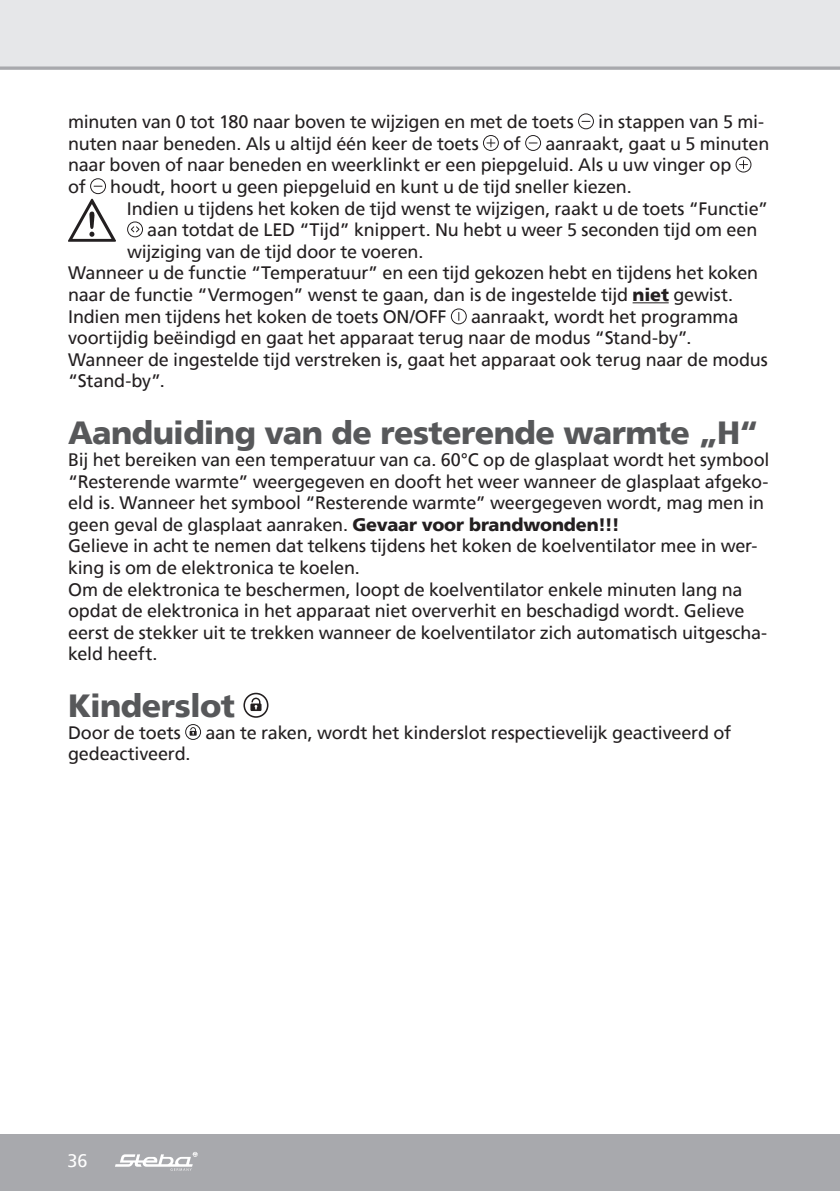
<style>
.page{position:relative;width:840px;height:1191px;background:#fff}
.page>*{position:absolute;margin:0;border:0;box-sizing:border-box;transform-origin:0 0}
.t1{font:900 32px "Frutiger";letter-spacing:-.02em;color:#57585a}
.t2{font:18px/21.6px "Frutiger";letter-spacing:-.01em;color:#231f20}
.t3{font:18px "Frutiger";color:#fff}
.s1{font-weight:900}
</style>
<div class="page">
<div style="left:0;top:0;width:839px;height:68px;background:#e6e7e9"></div>
<hr style="left:839px;top:1134px;width:1px;height:57px;background:#a8a9ad">
<div style="left:0;top:1134px;width:839px;height:57px;background:#a8a9ad"></div>
<svg style="left:115px;top:1152px;width:82px;height:18px"></svg>
<svg style="left:0;top:66px;width:839px;height:4px;background:#b3b4b8"></svg>
<hr style="left:632px;top:302px;width:36px;height:1px;background:#231f20">
<svg style="left:578px;top:113px;width:15px;height:16px"></svg>
<svg style="left:483px;top:135px;width:15px;height:16px"></svg>
<svg style="left:525px;top:135px;width:15px;height:16px"></svg>
<svg style="left:735px;top:157px;width:16px;height:15px"></svg>
<svg style="left:90px;top:178px;width:16px;height:16px"></svg>
<img style="left:68px;top:199px;width:48px;height:43px">
<svg style="left:127px;top:221px;width:16px;height:16px"></svg>
<svg style="left:450px;top:308px;width:16px;height:16px"></svg>
<svg style="left:243px;top:692px;width:25px;height:25px"></svg>
<svg style="left:185px;top:724px;width:16px;height:16px"></svg>
<p class="t2" style="left:68px;top:111px;width:507px">minuten van 0 tot 180 naar boven te wijzigen en met de toets</p>
<p class="t2" style="left:598px;top:111px;width:167px">in stappen van 5 mi-</p>
<p class="t2" style="left:68px;top:133px;width:412px">nuten naar beneden. Als u altijd één keer de toets</p>
<p class="t2" style="left:503px;top:133px;width:19px">of</p>
<p class="t2" style="left:68px;top:133px;width:702px;text-indent:477px">aanraakt, gaat u 5 minuten naar boven of naar beneden en weerklinkt er een piepgeluid. Als u uw vinger op<br>of</p>
<p class="t2" style="left:110px;top:176px;width:522px">houdt, hoort u geen piepgeluid en kunt u de tijd sneller kiezen.</p>
<p class="t2" style="left:127px;top:197px;width:642px">Indien u tijdens het koken de tijd wenst te wijzigen, raakt u de toets “Functie”</p>
<p class="t2" style="left:147px;top:219px;width:611px">aan totdat de LED “Tijd” knippert. Nu hebt u weer 5 seconden tijd om een</p>
<p class="t2" style="left:127px;top:241px;width:298px">wijziging van de tijd door te voeren.</p>
<p class="t2" style="left:68px;top:262px;width:691px">Wanneer u de functie “Temperatuur” en een tijd gekozen hebt en tijdens het koken</p>
<p class="t2" style="left:68px;top:284px;width:666px">naar de functie “Vermogen” wenst te gaan, dan is de ingestelde tijd <span class="s1">niet</span> gewist.</p>
<p class="t2" style="left:68px;top:305px;width:380px">Indien men tijdens het koken de toets ON/OFF</p>
<p class="t2" style="left:68px;top:305px;width:701px;text-indent:403px">aanraakt, wordt het programma voortijdig beëindigd en gaat het apparaat terug naar de modus “Stand-by”.<br>Wanneer de ingestelde tijd verstreken is, gaat het apparaat ook terug naar de modus “Stand-by”.</p>
<h1 class="t1" style="left:68px;top:414px;width:691px">Aanduiding van de resterende warmte „H“</h1>
<p class="t2" style="left:68px;top:449px;width:702px">Bij het bereiken van een temperatuur van ca. 60°C op de glasplaat wordt het symbool “Resterende warmte” weergegeven en dooft het weer wanneer de glasplaat afgeko&shy;eld is. Wanneer het symbool “Resterende warmte” weergegeven wordt, mag men in geen geval de glasplaat aanraken. <span class="s1">Gevaar voor brandwonden!!!<br></span>Gelieve in acht te nemen dat telkens tijdens het koken de koelventilator mee in wer&shy;king is om de elektronica te koelen.<br>Om de elektronica te beschermen, loopt de koelventilator enkele minuten lang na opdat de elektronica in het apparaat niet oververhit en beschadigd wordt. Gelieve eerst de stekker uit te trekken wanneer de koelventilator zich automatisch uitgescha&shy;keld heeft.</p>
<h1 class="t1" style="left:68px;top:686px;width:168px">Kinderslot</h1>
<p class="t2" style="left:68px;top:721px;width:114px">Door de toets</p>
<p class="t2" style="left:205px;top:721px;width:527px">aan te raken, wordt het kinderslot respectievelijk geactiveerd of</p>
<p class="t2" style="left:68px;top:743px;width:124px">gedeactiveerd.</p>
<p class="t3" style="left:67px;top:1149px;width:22px">36</p>
</div>
